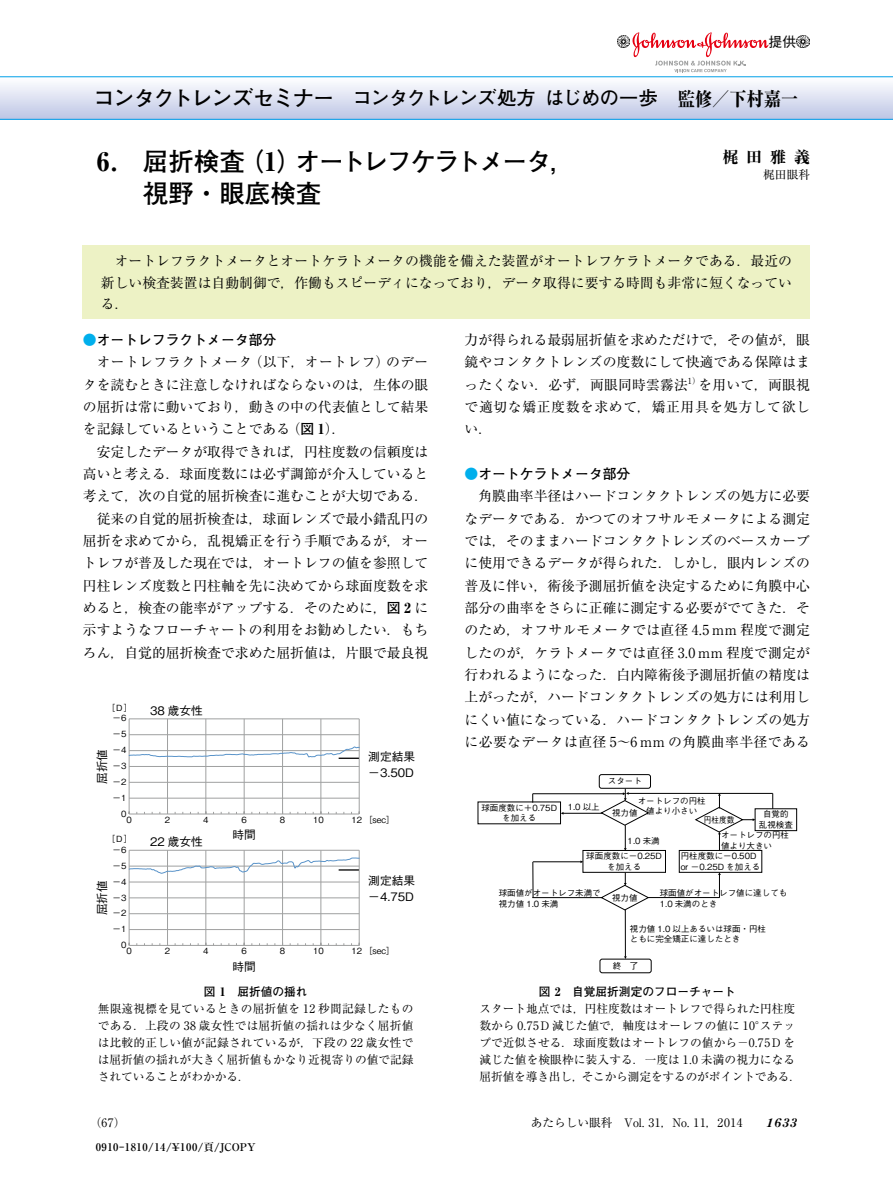
<style>
.page{position:relative;width:893px;height:1191px;background:#fff}
.page>*{position:absolute;margin:0;border:0;box-sizing:border-box;transform-origin:0 0}
.t1{font:700 25.5px/32px "Futo Go B101 Pro";letter-spacing:-.07em;color:#000}
.t2{font:700 19.2px "Futo Go B101 Pro";letter-spacing:-.05em;color:#000}
.t3{font:800 15.9px "Ryumin Pro";color:#000}
.t4{font:13.8px/22.4px "Ryumin Pro";color:#000;text-align:justify}
.t5{font:700 13.8px "Futo Go B101 Pro";color:#000}
.t6{font:500 13.8px "Gothic BBB Pro";color:#000}
.t7{font:11.7px/17px "Ryumin Pro";color:#000;text-align:justify}
.t8{font:500 11.7px/15.9px "Gothic BBB Pro";color:#000}
.t9{font:700 11.7px "Futo Go B101 Pro";color:#000}
.t10{font:700 10.65px "Ryumin Pro";letter-spacing:.05em;color:#000}
.t11{font:500 8.55px/15.9px "Gothic BBB Pro";color:#000}
.t12{font:500 8.55px "Gothic BBB Pro";color:#000;scale:.9 1}
.s1{font-size:21.3px}
.s2{font-family:"Ryumin Pro";font-weight:800}
.s3{color:#00afec}
.s4{font-family:"Futo Go B101 Pro";font-weight:700}
.s5{font-weight:800}
.s6{font-family:"Century Old Style Std";font-weight:400}
.s7{font-family:"Ryumin";font-weight:300}
</style>
<div class="page">
<div style="left:0;top:77px;width:893px;height:42px;background:linear-gradient(to bottom,#fff,#bfc7e5)"></div>
<hr style="left:0;top:76px;width:893px;height:1px;background:#00a0e9">
<hr style="left:0;top:119px;width:893px;height:1px;background:#00a0e9">
<svg style="left:617px;top:32px;width:152px;height:40px"></svg>
<svg style="left:797px;top:35px;width:12px;height:13px"></svg>
<div style="left:83px;top:246px;width:727px;height:73px;background:#edf2c5"></div>
<hr style="left:129px;top:718px;width:230px;height:1px;background:#9fa0a0">
<hr style="left:129px;top:734px;width:230px;height:1px;background:#9fa0a0">
<hr style="left:129px;top:766px;width:230px;height:1px;background:#9fa0a0">
<hr style="left:129px;top:782px;width:230px;height:1px;background:#9fa0a0">
<hr style="left:129px;top:798px;width:230px;height:1px;background:#9fa0a0">
<hr style="left:167px;top:719px;width:1px;height:95px;background:#9fa0a0">
<hr style="left:206px;top:719px;width:1px;height:95px;background:#9fa0a0">
<hr style="left:244px;top:719px;width:1px;height:95px;background:#9fa0a0">
<hr style="left:282px;top:719px;width:1px;height:95px;background:#9fa0a0">
<hr style="left:321px;top:719px;width:1px;height:95px;background:#9fa0a0">
<hr style="left:359px;top:719px;width:1px;height:95px;background:#9fa0a0">
<hr style="left:129px;top:719px;width:1px;height:95px;background:#9fa0a0">
<hr style="left:129px;top:813px;width:230px;height:1px;background:#9fa0a0">
<svg style="left:128px;top:746px;width:232px;height:12px"></svg>
<hr style="left:129px;top:850px;width:230px;height:1px;background:#9fa0a0">
<hr style="left:129px;top:881px;width:230px;height:1px;background:#9fa0a0">
<hr style="left:129px;top:897px;width:230px;height:1px;background:#9fa0a0">
<hr style="left:129px;top:913px;width:230px;height:1px;background:#9fa0a0">
<hr style="left:129px;top:929px;width:230px;height:1px;background:#9fa0a0">
<hr style="left:167px;top:850px;width:1px;height:95px;background:#9fa0a0">
<hr style="left:206px;top:850px;width:1px;height:95px;background:#9fa0a0">
<hr style="left:244px;top:850px;width:1px;height:95px;background:#9fa0a0">
<hr style="left:282px;top:850px;width:1px;height:95px;background:#9fa0a0">
<hr style="left:321px;top:850px;width:1px;height:95px;background:#9fa0a0">
<hr style="left:359px;top:850px;width:1px;height:95px;background:#9fa0a0">
<hr style="left:129px;top:850px;width:1px;height:95px;background:#9fa0a0">
<hr style="left:129px;top:945px;width:230px;height:1px;background:#9fa0a0">
<hr style="left:339px;top:757px;width:20px;height:2px;background:#000">
<svg style="left:128px;top:857px;width:232px;height:17px"></svg>
<div style="left:599px;top:774px;width:52px;height:14px;border:1px solid #000;border-radius:2px"></div>
<div style="left:583px;top:850px;width:83px;height:22px;border:1px solid #000"></div>
<hr style="left:532px;top:897px;width:71px;height:1px;background:#000">
<hr style="left:533px;top:861px;width:48px;height:1px;background:#000">
<hr style="left:533px;top:861px;width:1px;height:37px;background:#000">
<hr style="left:563px;top:813px;width:39px;height:1px;background:#000">
<hr style="left:533px;top:793px;width:90px;height:1px;background:#000">
<svg style="left:601px;top:872px;width:48px;height:38px"></svg>
<hr style="left:625px;top:910px;width:1px;height:46px;background:#000">
<div style="left:679px;top:850px;width:83px;height:22px;border:1px solid #000"></div>
<svg style="left:718px;top:872px;width:3px;height:25px"></svg>
<hr style="left:628px;top:793px;width:92px;height:1px;background:#000">
<svg style="left:601px;top:788px;width:48px;height:63px"></svg>
<div style="left:600px;top:959px;width:51px;height:14px;border:1px solid #000;border-radius:2px"></div>
<div style="left:755px;top:808px;width:42px;height:23px;border:1px solid #000"></div>
<svg style="left:695px;top:793px;width:60px;height:57px"></svg>
<svg style="left:772px;top:794px;width:1px;height:14px"></svg>
<hr style="left:720px;top:793px;width:53px;height:1px;background:#000">
<hr style="left:648px;top:897px;width:71px;height:1px;background:#000">
<p class="t6" style="left:769px;top:30px;width:29px">提供</p>
<h2 class="t2" style="left:94px;top:83px;width:706px"><span class="s1">コンタクトレンズセミナー</span>　コンタクトレンズ処方 はじめの一歩　<span class="s2">監修／下村嘉一</span></h2>
<h1 class="t1" style="left:143px;top:142px;width:434px;text-indent:-46px"><span class="s2">6.</span> 屈折検査（<span class="s2">1</span>）オートレフケラトメータ，視野・眼底検査</h1>
<p class="t3" style="left:722px;top:144px;width:89px">梶田雅義</p>
<p class="t7" style="left:763px;top:166px;width:48px">梶田眼科</p>
<p class="t4" style="left:101px;top:249px;width:692px;line-height:21.3px;text-indent:14px">オートレフラクトメータとオートケラトメータの機能を備えた装置がオートレフケラトメータである．最近の新しい検査装置は自動制御で，作働もスピーディになっており，データ取得に要する時間も非常に短くなっている．</p>
<p class="t5" style="left:83px;top:329px;width:195px"><span class="s3">●</span>オートレフラクトメータ部分</p>
<p class="t4" style="left:83px;top:350px;width:347px;text-indent:14px">オートレフラクトメータ（以下，オートレフ）のデータを読むときに注意しなければならないのは，生体の眼の屈折は常に動いており，動きの中の代表値として結果を記録しているということである（<span class="s4">図</span> <span class="s5">1</span>）．</p>
<p class="t4" style="left:83px;top:439px;width:347px;text-align:right">安定したデータが取得できれば，円柱度数の信頼度は高いと考える．球面度数には必ず調節が介入していると考えて，次の自覚的屈折検査に進むことが大切である．従来の自覚的屈折検査は，球面レンズで最小錯乱円の屈折を求めてから，乱視矯正を行う手順であるが，オートレフが普及した現在では，オートレフの値を参照して円柱レンズ度数と円柱軸を先に決めてから球面度数を求めると，検査の能率がアップする．そのために，<span class="s4">図</span> <span class="s5">2</span> に示すようなフローチャートの利用をお勧めしたい．もちろん，自覚的屈折検査で求めた屈折値は，片眼で最良視</p>
<p class="t11" style="left:107px;top:698px;width:27px">［Ｄ］</p>
<p class="t8" style="left:150px;top:700px;width:54px">38 歳女性</p>
<p class="t11" style="left:113px;top:709px;width:15px;text-align:right">－6－5－4－3－2－1<br>0</p>
<p class="t8" style="left:93px;top:784px;width:37px;rotate:-90deg">屈折値</p>
<p class="t8" style="left:368px;top:747px;width:48px">測定結果－3.50D</p>
<p class="t11" style="left:126px;top:811px;width:7px">0</p>
<p class="t11" style="left:165px;top:811px;width:7px">2</p>
<p class="t11" style="left:203px;top:811px;width:7px">4</p>
<p class="t11" style="left:241px;top:811px;width:7px">6</p>
<p class="t11" style="left:280px;top:811px;width:7px">8</p>
<p class="t11" style="left:313px;top:811px;width:12px">10</p>
<p class="t11" style="left:352px;top:811px;width:45px">12 ［sec］</p>
<p class="t8" style="left:232px;top:825px;width:25px">時間</p>
<p class="t11" style="left:107px;top:830px;width:27px">［Ｄ］</p>
<p class="t8" style="left:150px;top:832px;width:54px">22 歳女性</p>
<p class="t11" style="left:113px;top:840px;width:15px;text-align:right">－6－5－4－3－2－1<br>0</p>
<p class="t8" style="left:368px;top:871px;width:48px">測定結果－4.75D</p>
<p class="t8" style="left:93px;top:915px;width:37px;rotate:-90deg">屈折値</p>
<p class="t11" style="left:126px;top:941px;width:7px">0</p>
<p class="t11" style="left:165px;top:941px;width:7px">2</p>
<p class="t11" style="left:203px;top:941px;width:7px">4</p>
<p class="t11" style="left:241px;top:941px;width:7px">6</p>
<p class="t11" style="left:280px;top:941px;width:7px">8</p>
<p class="t11" style="left:313px;top:941px;width:12px">10</p>
<p class="t11" style="left:352px;top:941px;width:45px">12 ［sec］</p>
<p class="t8" style="left:232px;top:957px;width:25px">時間</p>
<p class="t9" style="left:204px;top:982px;width:105px">図 <span class="s2">1</span>　屈折値の揺れ</p>
<p class="t7" style="left:98px;top:999px;width:317px">無限遠視標を見ているときの屈折値を 12 秒間記録したものである．上段の 38 歳女性では屈折値の揺れは少なく屈折値は比較的正しい値が記録されているが，下段の 22 歳女性では屈折値の揺れが大きく屈折値もかなり近視寄りの値で記録されていることがわかかる．</p>
<p class="t7" style="left:90px;top:1113px;width:37px">（67）</p>
<p class="t10" style="left:96px;top:1139px;width:162px">0910-1810<span class="s6">/</span>14<span class="s6">/</span>¥100<span class="s6">/</span>頁<span class="s6">/</span>JCOPY</p>
<p class="t4" style="left:465px;top:328px;width:347px">力が得られる最弱屈折値を求めただけで，その値が，眼鏡やコンタクトレンズの度数にして快適である保障はまったくない．必ず，両眼同時雲霧法<sup>1）</sup>を用いて，両眼視で適切な矯正度数を求めて，矯正用具を処方して欲しい．</p>
<p class="t5" style="left:465px;top:463px;width:167px"><span class="s3">●</span>オートケラトメータ部分</p>
<p class="t4" style="left:465px;top:484px;width:347px;text-indent:14px">角膜曲率半径はハードコンタクトレンズの処方に必要なデータである．かつてのオフサルモメータによる測定では，そのままハードコンタクトレンズのベースカーブに使用できるデータが得られた．しかし，眼内レンズの普及に伴い，術後予測屈折値を決定するために角膜中心部分の曲率をさらに正確に測定する必要がでてきた．そのため，オフサルモメータでは直径 4.5 mm 程度で測定したのが，ケラトメータでは直径 3.0 mm 程度で測定が行われるようになった．白内障術後予測屈折値の精度は上がったが，ハードコンタクトレンズの処方には利用しにくい値になっている．ハードコンタクトレンズの処方に必要なデータは直径 5～6 mm の角膜曲率半径である</p>
<p class="t11" style="left:481px;top:801px;width:77px;line-height:10.6px;text-align:center">球面度数に＋0.75Dを加える</p>
<p class="t11" style="left:568px;top:797px;width:34px">1.0 以上</p>
<p class="t11" style="left:608px;top:772px;width:36px">スタート</p>
<p class="t11" style="left:638px;top:794px;width:70px;line-height:10.6px;text-align:center">オートレフの円柱値より小さい</p>
<p class="t11" style="left:612px;top:803px;width:27px">視力値</p>
<p class="t11" style="left:763px;top:805px;width:27px">自覚的</p>
<p class="t11" style="left:759px;top:815px;width:36px">乱視検査</p>
<p class="t11" style="left:721px;top:826px;width:70px">オートレフの円柱</p>
<p class="t11" style="left:721px;top:836px;width:53px">値より大きい</p>
<p class="t12" style="left:704px;top:812px;width:36px">円柱度数</p>
<p class="t11" style="left:628px;top:831px;width:34px">1.0 未満</p>
<p class="t11" style="left:586px;top:849px;width:77px;line-height:10.6px;text-align:center">球面度数に－0.25Dを加える</p>
<p class="t11" style="left:612px;top:888px;width:27px">視力値</p>
<p class="t11" style="left:630px;top:922px;width:138px;line-height:10.6px">視力値 1.0 以上あるいは球面・円柱ともに完全矯正に達したとき</p>
<p class="t11" style="left:681px;top:849px;width:81px;line-height:10.6px">円柱度数に－0.50D or －0.25D を加える</p>
<p class="t11" style="left:499px;top:886px;width:104px;line-height:10.6px">球面値がオートレフ未満で視力値 1.0 未満</p>
<p class="t11" style="left:660px;top:886px;width:129px;line-height:10.6px">球面値がオートレフ値に達しても<br>1.0 未満のとき</p>
<p class="t11" style="left:613px;top:956px;width:27px">終　了</p>
<p class="t9" style="left:539px;top:982px;width:199px">図 <span class="s2">2</span>　自覚屈折測定のフローチャート</p>
<p class="t7" style="left:479px;top:999px;width:323px;text-align:left">スタート地点では，円柱度数はオートレフで得られた円柱度数から 0.75D 減じた値で，軸度はオーレフの値に 10°ステップで近似させる．球面度数はオートレフの値から<span class="s7">−</span>0.75D を減じた値を検眼枠に装入する．一度は 1.0 未満の視力になる屈折値を導き出し，そこから測定をするのがポイントである．</p>
<p class="t7" style="left:531px;top:1113px;width:267px">あたらしい眼科　Vol. 31，No. 11，2014　　<span class="s5">1633</span></p>
</div>
